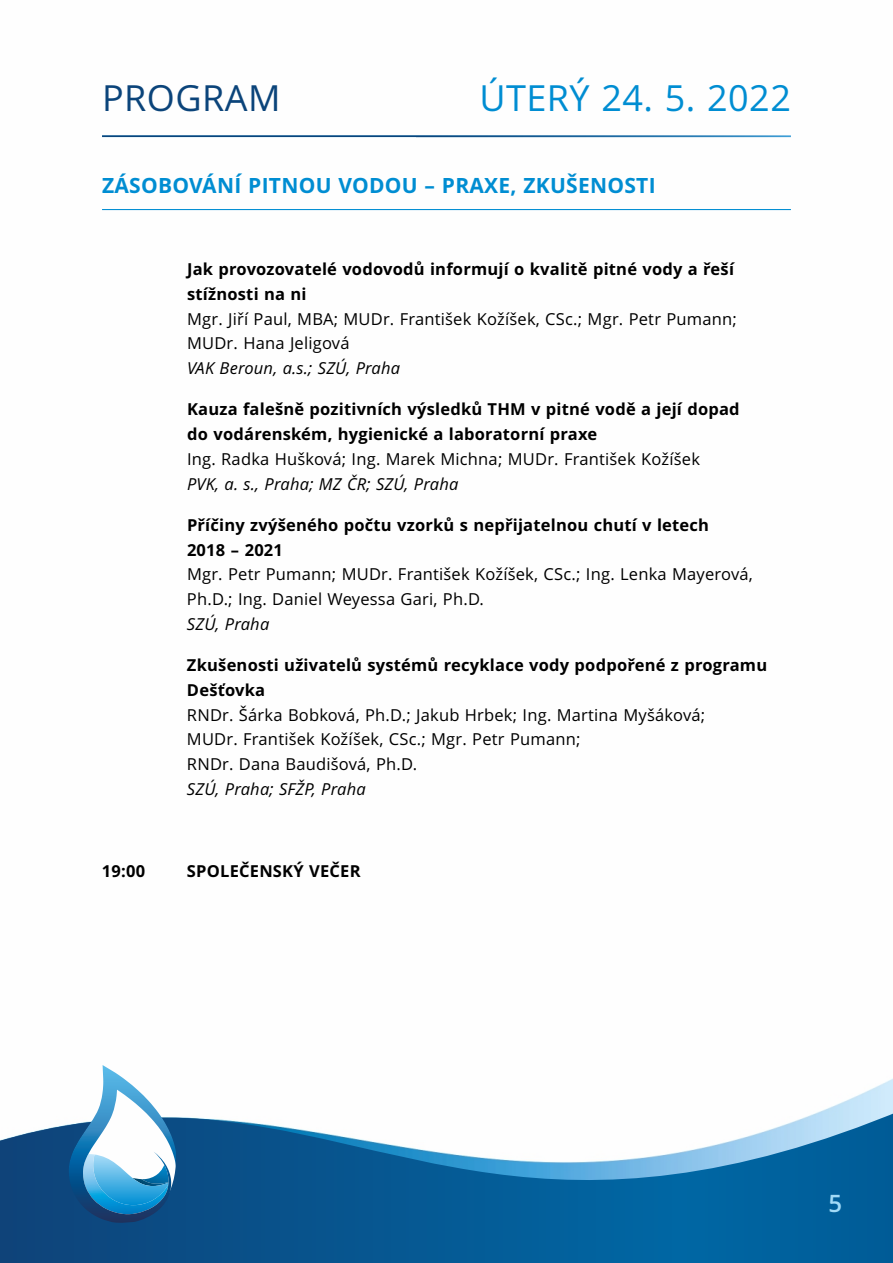
<style>
.page{position:relative;width:893px;height:1263px;background:#fff}
.page>*{position:absolute;margin:0;border:0;box-sizing:border-box;transform-origin:0 0}
.t1{font:36px "Open Sans";letter-spacing:.015em;color:#008dd2}
.t2{font:36px "Open Sans";letter-spacing:.015em;color:#0b447a}
.t3{font:600 24px "Open Sans";color:#a2daf7}
.t4{font:700 21px "Open Sans";letter-spacing:.015em;color:#008dd2}
.t5{font:16.5px/24.8px "Open Sans";letter-spacing:.015em;color:#000}
.t6{font:700 16.5px/24.8px "Open Sans";letter-spacing:.015em;color:#000}
.t7{font:italic 16.5px "Open Sans";letter-spacing:.015em;color:#000}
</style>
<div class="page">
<svg style="left:0;top:1108px;width:893px;height:155px"></svg>
<img style="left:69px;top:1065px;width:107px;height:158px">
<hr style="left:102px;top:209px;width:689px;height:1px;background:#008dd2">
<hr style="left:102px;top:135px;width:689px;height:2px;background:#0b447a">
<h1 class="t2" style="left:102px;top:83px;width:180px">PROGRAM</h1>
<h1 class="t1" style="left:479px;top:83px;width:313px">ÚTERÝ 24. 5. 2022</h1>
<p class="t4" style="left:102px;top:176px;width:555px">ZÁSOBOVÁNÍ PITNOU VODOU – PRAXE, ZKUŠENOSTI</p>
<p class="t6" style="left:187px;top:258px;width:548px">Jak provozovatelé vodovodů informují o kvalitě pitné vody a řeší stížnosti na ni</p>
<p class="t5" style="left:187px;top:308px;width:551px">Mgr. Jiří Paul, MBA; MUDr. František Kožíšek, CSc.; Mgr. Petr Pumann;<br>MUDr. Hana Jeligová</p>
<p class="t7" style="left:187px;top:361px;width:215px">VAK Beroun, a.s.; SZÚ, Praha</p>
<p class="t6" style="left:187px;top:399px;width:554px">Kauza falešně pozitivních výsledků THM v pitné vodě a její dopad do vodárenském, hygienické a laboratorní praxe</p>
<p class="t5" style="left:187px;top:448px;width:514px">Ing. Radka Hušková; Ing. Marek Michna; MUDr. František Kožíšek</p>
<p class="t7" style="left:187px;top:477px;width:273px">PVK, a. s., Praha; MZ ČR; SZÚ, Praha</p>
<p class="t6" style="left:187px;top:514px;width:524px">Příčiny zvýšeného počtu vzorků s nepřijatelnou chutí v letech<br>2018 – 2021</p>
<p class="t5" style="left:187px;top:564px;width:567px">Mgr. Petr Pumann; MUDr. František Kožíšek, CSc.; Ing. Lenka Mayerová,<br>Ph.D.; Ing. Daniel Weyessa Gari, Ph.D.</p>
<p class="t7" style="left:187px;top:617px;width:84px">SZÚ, Praha</p>
<p class="t6" style="left:187px;top:654px;width:582px">Zkušenosti uživatelů systémů recyklace vody podpořené z programu<br>Dešťovka</p>
<p class="t5" style="left:187px;top:704px;width:520px">RNDr. Šárka Bobková, Ph.D.; Jakub Hrbek; Ing. Martina Myšáková;<br>MUDr. František Kožíšek, CSc.; Mgr. Petr Pumann;<br>RNDr. Dana Baudišová, Ph.D.</p>
<p class="t7" style="left:187px;top:782px;width:180px">SZÚ, Praha; SFŽP, Praha</p>
<p class="t6" style="left:102px;top:861px;width:45px">19:00</p>
<p class="t6" style="left:187px;top:861px;width:175px">SPOLEČENSKÝ VEČER</p>
<h2 class="t3" style="left:828px;top:1193px;width:15px">5</h2>
</div>
